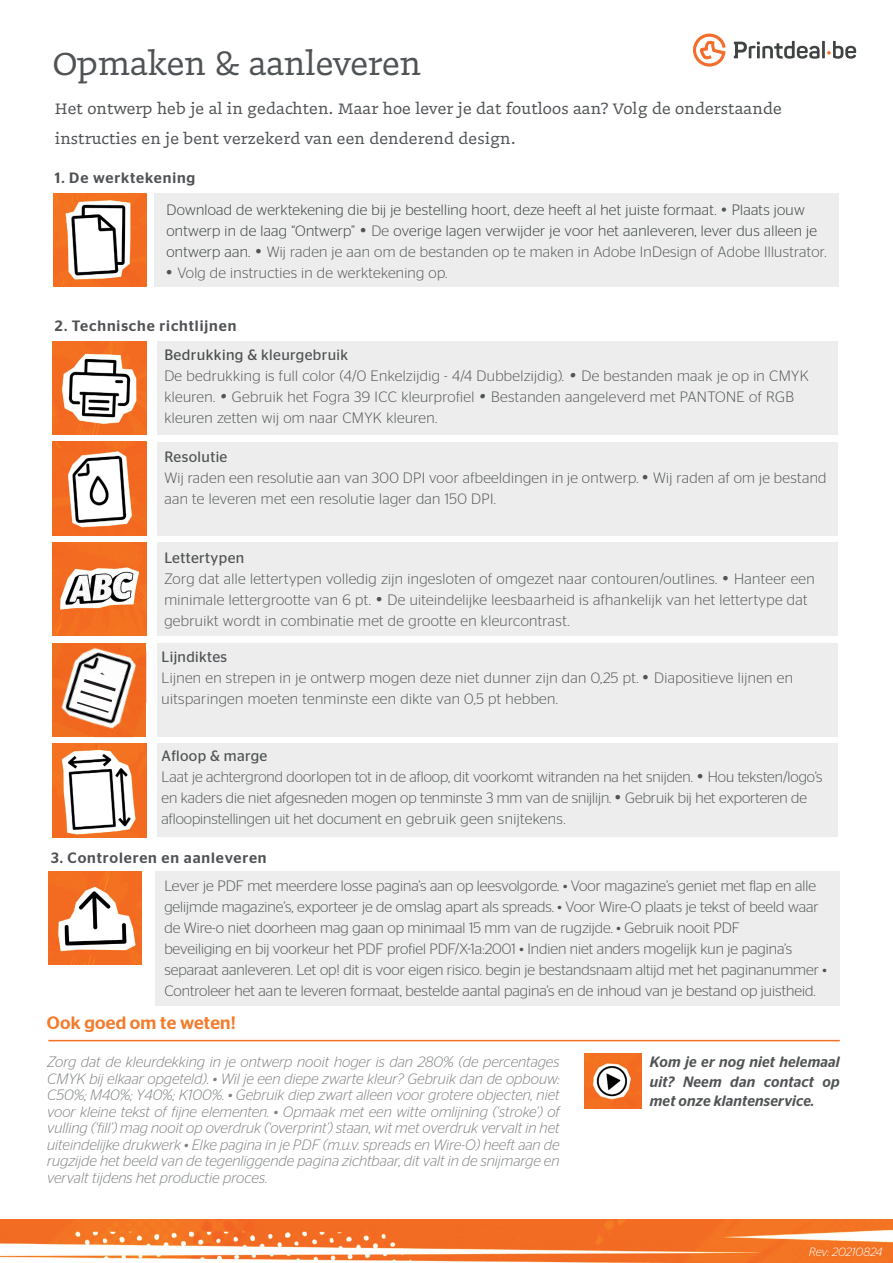
<style>
.page{position:relative;width:893px;height:1263px;background:#fff}
.page>*{position:absolute;margin:0;border:0;box-sizing:border-box;transform-origin:0 0}
.t1{font:37.5px "Doko";color:#505355}
.t2{font:500 18px "Stag Sans";letter-spacing:.01em;color:#f47b2b}
.t3{font:17.85px/30px "Doko";letter-spacing:.01em;color:#505355}
.t4{font:300 15px/21px "Stag Sans";letter-spacing:.025em;color:#515455}
.t5{font:italic 300 15px/16.5px "Stag Sans";color:#7e8182;text-align:justify}
.t6{font:300 15px/21px "Stag Sans";color:#505355}
.t7{font:300 15px/21px "Stag Sans";letter-spacing:.02em;color:#363b3d}
.t8{font:300 15px/21px "Stag Sans";color:#515455}
.t9{font:500 15px "Stag Sans";letter-spacing:.06em;color:#505355}
.t10{font:italic 500 15px/19.5px "Stag Sans";letter-spacing:.01em;color:#515455;text-align:justify}
.t11{font:italic 300 12px "Stag Sans";letter-spacing:-.005em;color:#fff}
.s1{font-size:18px;color:#515455}
.s2{font-size:19.5px;color:#515455}
.s3{color:#515455}
.s4{font-size:19.5px}
.s5{font-weight:400;color:#4b4c4d}
.s6{font-weight:400;color:#505355}
.s7{font-style:italic}
.s8{font-style:italic;font-size:19.5px}
.s9{color:#505355}
</style>
<div class="page">
<hr style="left:822px;top:41px;width:3px;height:17px;background:#404344">
<svg style="left:734px;top:41px;width:85px;height:18px"></svg>
<svg style="left:827px;top:41px;width:29px;height:18px"></svg>
<svg style="left:693px;top:33px;width:33px;height:34px"></svg>
<img style="left:0;top:1219px;width:893px;height:44px">
<div style="left:157px;top:743px;width:680px;height:94px;background:#ecedec"></div>
<div style="left:157px;top:341px;width:680px;height:94px;background:#ecedec"></div>
<div style="left:157px;top:442px;width:680px;height:93px;background:#ecedec"></div>
<div style="left:157px;top:542px;width:680px;height:94px;background:#ecedec"></div>
<div style="left:157px;top:643px;width:680px;height:93px;background:#ecedec"></div>
<div style="left:154px;top:193px;width:685px;height:94px;background:#ecedec"></div>
<img style="left:48px;top:871px;width:94px;height:94px">
<img style="left:53px;top:193px;width:94px;height:94px">
<img style="left:585px;top:1053px;width:56px;height:56px">
<div style="left:155px;top:871px;width:685px;height:134px;background:#ecedec"></div>
<img style="left:53px;top:643px;width:93px;height:94px">
<img style="left:53px;top:542px;width:93px;height:94px">
<img style="left:53px;top:341px;width:93px;height:94px">
<img style="left:53px;top:744px;width:93px;height:93px">
<img style="left:53px;top:442px;width:93px;height:93px">
<div style="left:77px;top:673px;width:36px;height:39px;background:#fff;border-radius:50%"></div>
<svg style="left:75px;top:677px;width:44px;height:37px"></svg>
<hr style="left:48px;top:1040px;width:792px;height:1px;background:#f37122">
<h1 class="t1" style="left:53px;top:41px;width:370px">Opmaken &amp; aanleveren</h1>
<p class="t3" style="left:55px;top:93px;width:728px">Het ontwerp heb je al in gedachten. Maar hoe lever je dat foutloos aan? Volg de onderstaande instructies en je bent verzekerd van een denderend design.</p>
<p class="t9" style="left:55px;top:169px;width:142px">1. De werktekening</p>
<p class="t7" style="left:166px;top:199px;width:662px">Download de werktekening die bij je bestelling hoort, deze heeft al het juiste formaat. <span class="s1">•</span> Plaats jouw ontwerp in de laag “Ontwerp” <span class="s2">•</span> <span class="s3">De</span> overige lagen verwijder je voor het aanleveren, lever dus alleen je ontwerp aan. <span class="s2">•</span> <span class="s3">Wij raden je aan om de bestanden op te maken in Adobe InDesign of Adobe Illustrator.</span></p>
<p class="t4" style="left:166px;top:262px;width:282px"><span class="s4">•</span> Volg de instructies in de werktekening op.</p>
<p class="t9" style="left:55px;top:317px;width:183px">2. Technische richtlijnen</p>
<p class="t4" style="left:164px;top:344px;width:646px"><span class="s5">Bedrukking &amp;</span> <span class="s6">kleurgebruik<br></span>De bedrukking is full color (4/0 Enkelzijdig - 4/4 Dubbelzijdig)<span class="s7">.</span> <span class="s8">•</span> De bestanden maak je op in CMYK kleuren. <span class="s8">•</span> Gebruik het <span class="s9">Fogra 39 ICC kleurprofiel</span> <span class="s8">•</span> <span class="s9">Bestanden aangeleverd met PANTONE of RGB kleuren zetten wij om naar CMYK kleuren.</span></p>
<p class="t4" style="left:164px;top:446px;width:664px"><span class="s6">Resolutie<br></span>Wij raden een resolutie aan van 300 DPI voor afbeeldingen in je ontwerp. <span class="s4">•</span> Wij raden af om je bestand aan te leveren met een resolutie lager dan 150 DPI.</p>
<p class="t4" style="left:164px;top:547px;width:652px"><span class="s6">Lettertypen<br></span>Zorg dat alle lettertypen volledig zijn ingesloten of omgezet naar contouren/outlines. <span class="s4">•</span> Hanteer een minimale lettergrootte van 6 pt. <span class="s4">•</span> De uiteindelijke leesbaarheid is afhankelijk van het lettertype dat gebruikt wordt in combinatie met de grootte en kleurcontrast.</p>
<p class="t4" style="left:162px;top:646px;width:633px"><span class="s6">Lijndiktes<br></span>Lijnen en strepen in je ontwerp mogen deze niet dunner zijn dan 0,25 pt. <span class="s4">•</span> Diapositieve lijnen en uitsparingen moeten tenminste een dikte van 0,5 pt hebben.</p>
<p class="t8" style="left:162px;top:744px;width:662px"><span class="s6">Afloop &amp; marge<br></span>Laat je achtergrond doorlopen tot in de afloop, dit voorkomt witranden na het snijden. <span class="s4">•</span> <span class="s9">Hou teksten/logo’s en kaders die niet afgesneden mogen op tenminste 3 mm van de snijlijn.</span> <span class="s4">•</span> Gebruik bij het exporteren de afloopinstellingen uit het document <span class="s9">en gebruik geen snijtekens.</span></p>
<p class="t9" style="left:51px;top:849px;width:217px">3. Controleren en aanleveren</p>
<p class="t6" style="left:164px;top:875px;width:664px">Lever je PDF met meerdere losse pagina’s aan op leesvolgorde. • Voor magazine’s geniet met flap en alle gelijmde magazine’s, exporteer je de omslag apart als spreads. • Voor Wire-O plaats je tekst of beeld waar de Wire-o niet doorheen mag gaan op minimaal 15 mm van de rugzijde. • Gebruik nooit PDF<br>beveiliging en bij voorkeur het PDF profiel PDF/X-1a:2001 • Indien niet anders mogelijk kun je pagina’s separaat aanleveren. Let op! dit is voor eigen risico. begin je bestandsnaam altijd met het paginanummer • Controleer het aan te leveren formaat, bestelde aantal pagina’s en de inhoud van je bestand op juistheid.</p>
<p class="t2" style="left:47px;top:1012px;width:190px">Ook goed om te weten!</p>
<p class="t5" style="left:47px;top:1053px;width:514px">Zorg dat de kleurdekking in je ontwerp nooit hoger is dan 280% (de percentages CMYK bij elkaar opgeteld). • Wil je een diepe zwarte kleur? Gebruik dan de opbouw:<br>C50%; M40%; Y40%; K100%. • Gebruik diep zwart alleen voor grotere objecten, niet voor kleine tekst of fijne elementen. • Opmaak met een witte omlijning (‘stroke’) of vulling (‘fill’) mag nooit op overdruk (‘overprint’) staan, wit met overdruk vervalt in het uiteindelijke drukwerk • Elke pagina in je PDF (m.u.v. spreads en Wire-O) heeft aan de rugzijde het beeld van de tegenliggende pagina zichtbaar, dit valt in de snijmarge en vervalt tijdens het productie proces.</p>
<p class="t10" style="left:650px;top:1052px;width:192px">Kom je er nog niet helemaal uit? Neem dan contact op met onze klantenservice.</p>
<p class="t11" style="left:809px;top:1245px;width:75px">Rev: 20210824</p>
</div>
